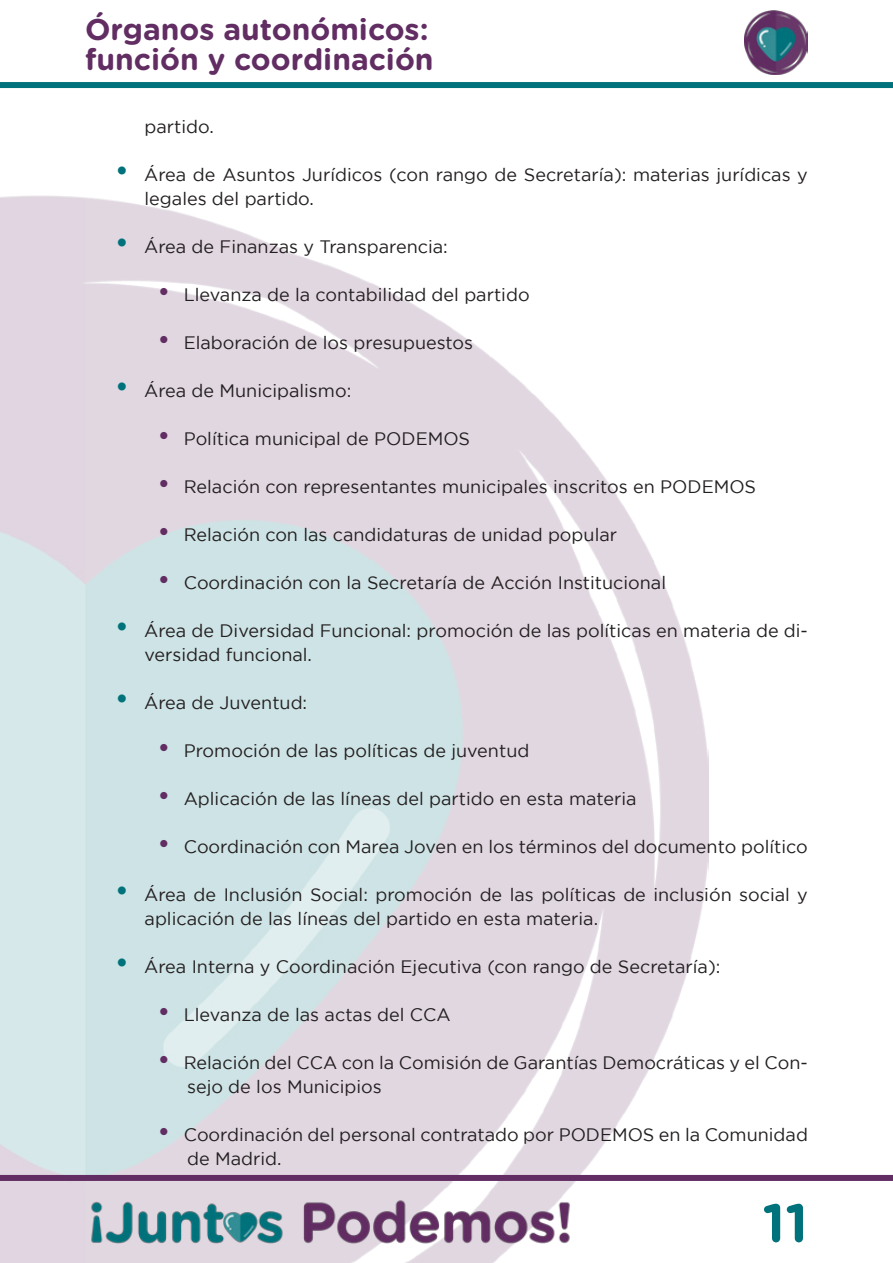
<style>
.page{position:relative;width:893px;height:1263px;background:#fff}
.page>*{position:absolute;margin:0;border:0;box-sizing:border-box;transform-origin:0 0}
.t1{font:700 54px "Gotham Rounded";color:#00727b}
.t2{font:700 30px/30px "Gotham Rounded";color:#612d62}
.t3{font:18px/24px "Gotham";color:#231f20}
.s1{font-size:30px;color:#00727b}
.s2{font-size:27px;color:#612d62}
</style>
<div class="page">
<img style="left:0;top:195px;width:709px;height:1068px">
<div style="left:0;top:82px;width:893px;height:6px;background:#00727b"></div>
<div style="left:0;top:1175px;width:893px;height:6px;background:#612d62"></div>
<img style="left:744px;top:11px;width:64px;height:64px">
<img style="left:85px;top:1195px;width:490px;height:52px">
<h2 class="t2" style="left:85px;top:13px;width:350px">Órganos autonómicos: función y coordinación</h2>
<p class="t3" style="left:145px;top:114px;width:71px">partido.</p>
<p class="t3" style="left:145px;top:162px;width:665px;text-indent:-30px"><span class="s1">•</span> Área de Asuntos Jurídicos (con rango de Secretaría): materias jurídicas y legales del partido.</p>
<p class="t3" style="left:115px;top:234px;width:334px"><span class="s1">•</span> Área de Finanzas y Transparencia:</p>
<p class="t3" style="left:157px;top:282px;width:374px"><span class="s2">•</span> Llevanza de la contabilidad del partido</p>
<p class="t3" style="left:157px;top:330px;width:317px"><span class="s2">•</span> Elaboración de los presupuestos</p>
<p class="t3" style="left:115px;top:378px;width:238px"><span class="s1">•</span> Área de Municipalismo:</p>
<p class="t3" style="left:157px;top:426px;width:314px"><span class="s2">•</span> Política municipal de PODEMOS</p>
<p class="t3" style="left:157px;top:474px;width:600px"><span class="s2">•</span> Relación con representantes municipales inscritos en PODEMOS</p>
<p class="t3" style="left:157px;top:522px;width:461px"><span class="s2">•</span> Relación con las candidaturas de unidad popular</p>
<p class="t3" style="left:157px;top:570px;width:510px"><span class="s2">•</span> Coordinación con la Secretaría de Acción Institucional</p>
<p class="t3" style="left:145px;top:618px;width:665px;text-indent:-30px"><span class="s1">•</span> Área de Diversidad Funcional: promoción de las políticas en materia de di&shy;versidad funcional.</p>
<p class="t3" style="left:115px;top:690px;width:194px"><span class="s1">•</span> Área de Juventud:</p>
<p class="t3" style="left:157px;top:738px;width:374px"><span class="s2">•</span> Promoción de las políticas de juventud</p>
<p class="t3" style="left:157px;top:786px;width:481px"><span class="s2">•</span> Aplicación de las líneas del partido en esta materia</p>
<p class="t3" style="left:157px;top:834px;width:652px"><span class="s2">•</span> Coordinación con Marea Joven en los términos del documento político</p>
<p class="t3" style="left:145px;top:882px;width:665px;text-indent:-30px"><span class="s1">•</span> Área de Inclusión Social: promoción de las políticas de inclusión social y aplicación de las líneas del partido en esta materia.</p>
<p class="t3" style="left:115px;top:954px;width:607px"><span class="s1">•</span> Área Interna y Coordinación Ejecutiva (con rango de Secretaría):</p>
<p class="t3" style="left:157px;top:1002px;width:295px"><span class="s2">•</span> Llevanza de las actas del CCA</p>
<p class="t3" style="left:187px;top:1050px;width:622px;text-indent:-30px"><span class="s2">•</span> Relación del CCA con la Comisión de Garantías Democráticas y el Con&shy;sejo de los Municipios</p>
<p class="t3" style="left:187px;top:1122px;width:622px;text-indent:-30px"><span class="s2">•</span> Coordinación del personal contratado por PODEMOS en la Comunidad de Madrid.</p>
<h1 class="t1" style="left:762px;top:1183px;width:47px">11</h1>
</div>
